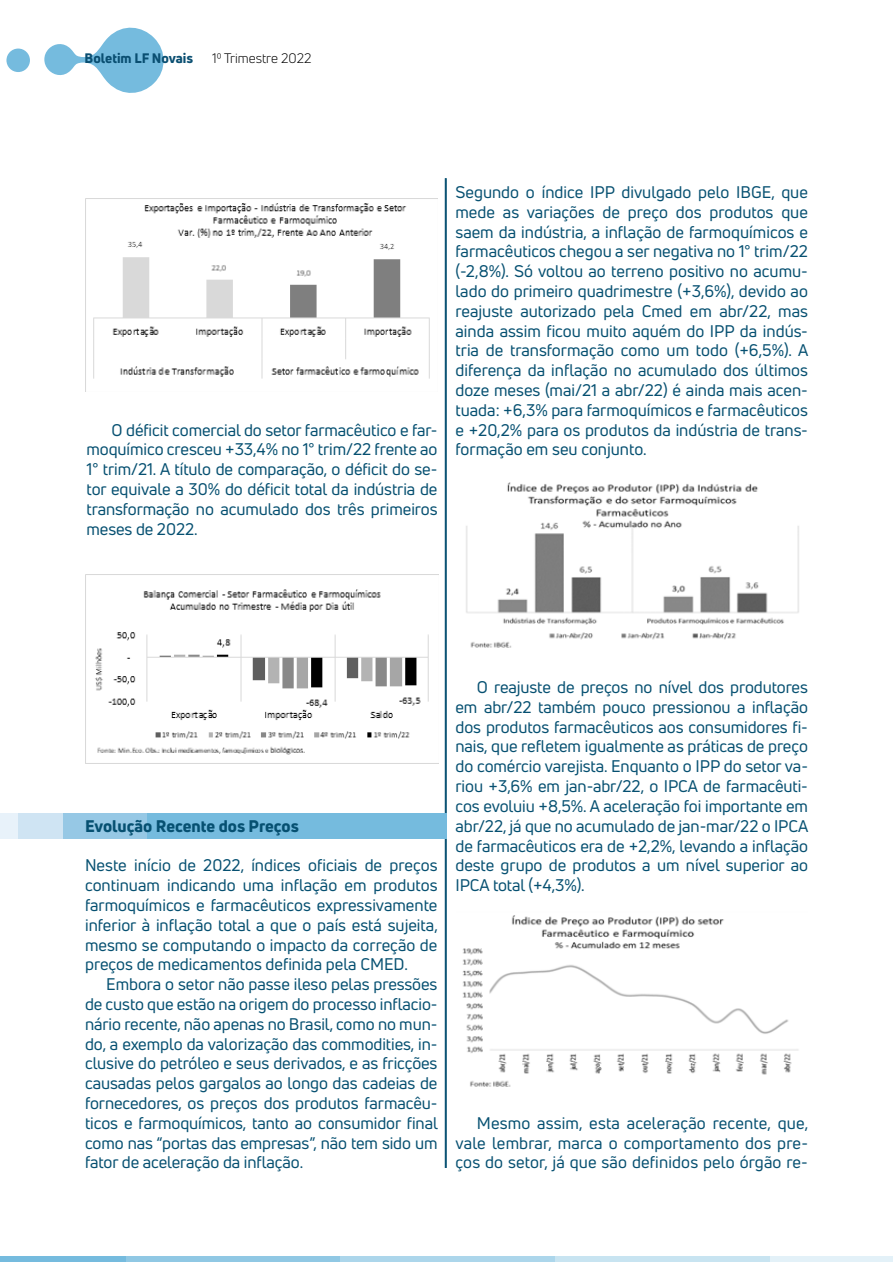
<style>
.page{position:relative;width:893px;height:1263px;background:#fff}
.page>*{position:absolute;margin:0;border:0;box-sizing:border-box;transform-origin:0 0}
.t1{font:16.5px/19.8px "Uni Neue";letter-spacing:-.005em;color:#065071;text-align:justify}
.t2{font:800 16.5px "Uni Neue";color:#065071}
.t3{font:800 13.5px "Uni Neue";color:#0a4f72}
.t4{font:13.5px "Uni Neue";color:#000}
</style>
<div class="page">
<svg style="left:44px;top:27px;width:120px;height:66px"></svg>
<div style="left:6px;top:49px;width:24px;height:23px;background:#75bbde;border-radius:50%"></div>
<hr style="left:446px;top:178px;width:1px;height:990px;background:#065071">
<hr style="left:445px;top:178px;width:1px;height:990px;background:#065071">
<div style="left:0;top:1256px;width:125px;height:6px;background:#75bbde"></div>
<div style="left:125px;top:1256px;width:215px;height:6px;background:#90c8e4"></div>
<div style="left:340px;top:1256px;width:215px;height:6px;background:#acd6eb"></div>
<div style="left:555px;top:1256px;width:215px;height:6px;background:#c8e4f1"></div>
<div style="left:770px;top:1256px;width:123px;height:6px;background:#e3f1f8"></div>
<div style="left:147px;top:813px;width:299px;height:26px;background:#75bbde"></div>
<div style="left:63px;top:813px;width:84px;height:26px;background:#96c8e5"></div>
<div style="left:18px;top:813px;width:44px;height:26px;background:#cfe4f3"></div>
<div style="left:0;top:813px;width:18px;height:26px;background:#e8f2fa"></div>
<img style="left:93px;top:203px;width:337px;height:176px">
<img style="left:95px;top:589px;width:334px;height:166px">
<img style="left:466px;top:482px;width:333px;height:166px">
<img style="left:463px;top:915px;width:335px;height:172px">
<p class="t3" style="left:85px;top:49px;width:110px">Boletim LF Novais</p>
<p class="t4" style="left:212px;top:51px;width:101px">10 Trimestre 2022</p>
<p class="t1" style="left:87px;top:420px;width:352px;text-indent:25px">O déficit comercial do setor farmacêutico e far&shy;moquímico cresceu +33,4% no 1° trim/22 frente ao 1° trim/21. A título de comparação, o déficit do se&shy;tor equivale a 30% do déficit total da indústria de transformação no acumulado dos três primeiros meses de 2022.</p>
<p class="t1" style="left:455px;top:182px;width:354px">Segundo o índice IPP divulgado pelo IBGE, que mede as variações de preço dos produtos que saem da indústria, a inflação de farmoquímicos e farmacêuticos chegou a ser negativa no 1° trim/22 (-2,8%). Só voltou ao terreno positivo no acumu&shy;lado do primeiro quadrimestre (+3,6%), devido ao reajuste autorizado pela Cmed em abr/22, mas ainda assim ficou muito aquém do IPP da indús&shy;tria de transformação como um todo (+6,5%). A diferença da inflação no acumulado dos últimos doze meses (mai/21 a abr/22) é ainda mais acen&shy;tuada: +6,3% para farmoquímicos e farmacêuticos e +20,2% para os produtos da indústria de trans&shy;formação em seu conjunto.</p>
<p class="t2" style="left:85px;top:815px;width:215px">Evolução Recente dos Preços</p>
<p class="t1" style="left:85px;top:855px;width:354px">Neste início de 2022, índices oficiais de preços continuam indicando uma inflação em produtos farmoquímicos e farmacêuticos expressivamente inferior à inflação total a que o país está sujeita, mesmo se computando o impacto da correção de preços de medicamentos definida pela CMED.</p>
<p class="t1" style="left:85px;top:974px;width:354px;text-indent:21px">Embora o setor não passe ileso pelas pressões de custo que estão na origem do processo inflacio&shy;nário recente, não apenas no Brasil, como no mun&shy;do, a exemplo da valorização das commodities, in&shy;clusive do petróleo e seus derivados, e as fricções causadas pelos gargalos ao longo das cadeias de fornecedores, os preços dos produtos farmacêu&shy;ticos e farmoquímicos, tanto ao consumidor final como nas “portas das empresas”, não tem sido um fator de aceleração da inflação.</p>
<p class="t1" style="left:455px;top:677px;width:354px;text-indent:21px">O reajuste de preços no nível dos produtores em abr/22 também pouco pressionou a inflação dos produtos farmacêuticos aos consumidores fi&shy;nais, que refletem igualmente as práticas de preço do comércio varejista. Enquanto o IPP do setor va&shy;riou +3,6% em jan-abr/22, o IPCA de farmacêuti&shy;cos evoluiu +8,5%. A aceleração foi importante em abr/22, já que no acumulado de jan-mar/22 o IPCA de farmacêuticos era de +2,2%, levando a inflação deste grupo de produtos a um nível superior ao IPCA total (+4,3%).</p>
<p class="t1" style="left:455px;top:1113px;width:354px;text-indent:21px">Mesmo assim, esta aceleração recente, que, vale lembrar, marca o comportamento dos pre&shy;ços do setor, já que são definidos pelo órgão re-</p>
</div>
